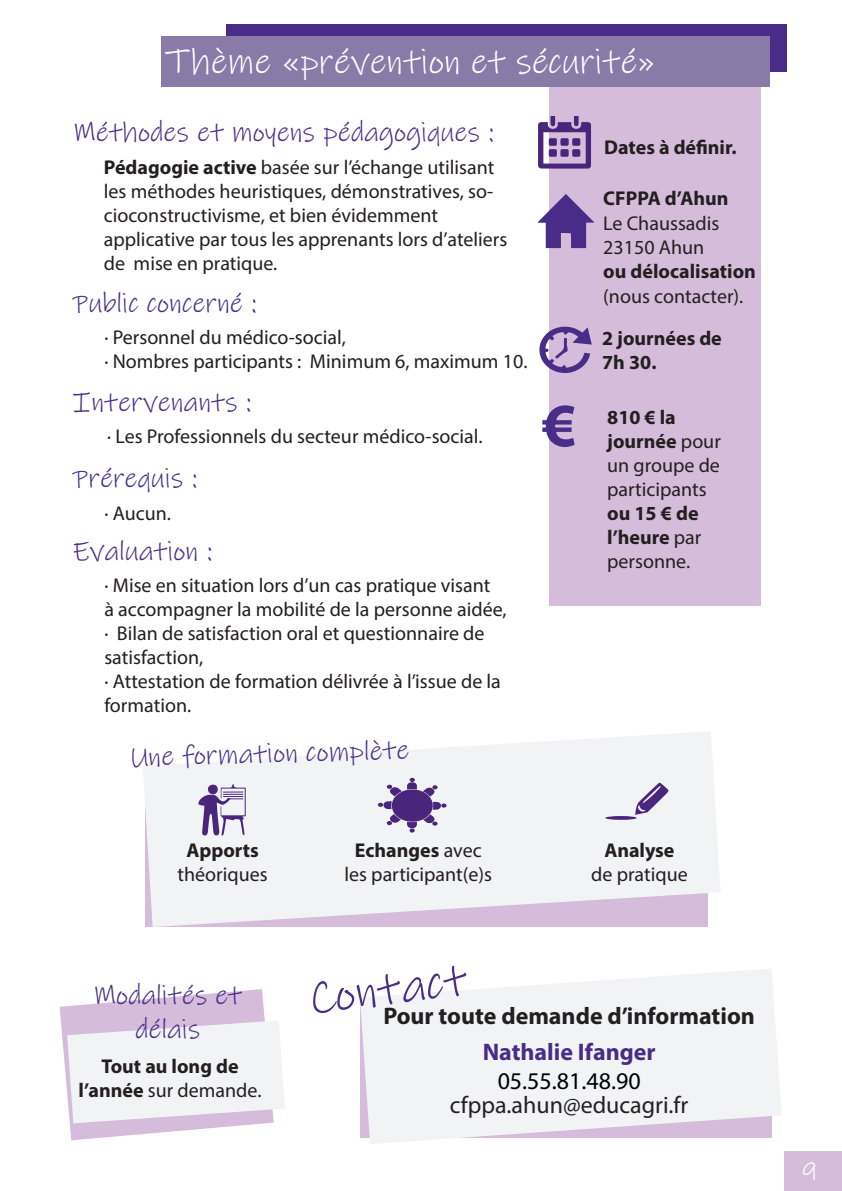
<style>
.page{position:relative;width:842px;height:1191px;background:#fff}
.page>*{position:absolute;margin:0;border:0;box-sizing:border-box;transform-origin:0 0}
.t1{font:700 62px "Myriad Pro";color:#482e88}
.t2{font:48px "Ink Free";color:#492c87}
.t3{font:36px "Ink Free";color:#fff}
.t4{font:28px "Ink Free";color:#482e88}
.t5{font:28px "Ink Free";color:#492c87}
.t6{font:700 24px "Myriad Pro";color:#231f20}
.t7{font:24px "Myriad Pro";color:#231f20}
.t8{font:700 24px "Myriad Pro";color:#492c87}
.t9{font:24px "Myriad Pro";color:#000}
.t10{font:24px "Ink Free";color:#fff}
.t11{font:20px/24px "Myriad Pro";color:#231f20}
.t12{font:700 20px/24px "Myriad Pro";color:#231f20}
.s1{font-weight:700}
.s2{font-weight:400}
</style>
<div class="page">
<svg style="left:60px;top:989px;width:225px;height:151px"></svg>
<svg style="left:143px;top:732px;width:577px;height:195px;fill:#f2f3f4"></svg>
<div style="left:226px;top:25px;width:560px;height:47px;background:#492c87"></div>
<div style="left:549px;top:80px;width:212px;height:525px;background:#d5bcda"></div>
<div style="left:161px;top:36px;width:609px;height:51px;background:#897aa7"></div>
<svg style="left:538px;top:194px;width:56px;height:54px"></svg>
<svg style="left:538px;top:116px;width:53px;height:53px"></svg>
<svg style="left:539px;top:326px;width:53px;height:47px"></svg>
<div style="left:392px;top:789px;width:41px;height:32px;background:#4a257c;border-radius:50%"></div>
<svg style="left:423px;top:802px;width:23px;height:23px"></svg>
<svg style="left:423px;top:785px;width:15px;height:11px"></svg>
<svg style="left:378px;top:778px;width:39px;height:54px"></svg>
<svg style="left:635px;top:782px;width:33px;height:33px"></svg>
<svg style="left:605px;top:816px;width:32px;height:4px"></svg>
<svg style="left:198px;top:784px;width:48px;height:51px"></svg>
<div style="left:785px;top:1151px;width:57px;height:40px;background:#d5bcda"></div>
<svg style="left:360px;top:969px;width:421px;height:175px;fill:#f2f3f4"></svg>
<p class="t3" style="left:165px;top:38px;width:492px">Thème «prévention et sécurité»</p>
<p class="t5" style="left:73px;top:113px;width:422px">Méthodes et moyens pédagogiques :</p>
<p class="t11" style="left:104px;top:155px;width:392px;text-align:justify"><span class="s1">Pédagogie active</span> basée sur l’échange utilisant les méthodes heuristiques, démonstratives, so&shy;cioconstructivisme, et bien évidemment</p>
<p class="t11" style="left:104px;top:227px;width:405px">applicative par tous les apprenants lors d’ateliers de mise en pratique.</p>
<p class="t4" style="left:73px;top:285px;width:185px">Public concerné :</p>
<p class="t11" style="left:104px;top:325px;width:243px">· Personnel du médico-social,</p>
<p class="t11" style="left:104px;top:349px;width:425px">· Nombres participants : Minimum 6, maximum 10.</p>
<p class="t4" style="left:73px;top:384px;width:180px">Intervenants :</p>
<p class="t11" style="left:107px;top:424px;width:377px">· Les Professionnels du secteur médico-social.</p>
<p class="t4" style="left:73px;top:459px;width:126px">Prérequis :</p>
<p class="t11" style="left:104px;top:501px;width:68px">· Aucun.</p>
<p class="t4" style="left:73px;top:532px;width:141px">Evaluation :</p>
<p class="t11" style="left:104px;top:573px;width:388px">· Mise en situation lors d’un cas pratique visant</p>
<p class="t11" style="left:104px;top:597px;width:404px">à accompagner la mobilité de la personne aidée,</p>
<p class="t11" style="left:104px;top:621px;width:382px">· Bilan de satisfaction oral et questionnaire de</p>
<p class="t11" style="left:104px;top:645px;width:100px">satisfaction,</p>
<p class="t11" style="left:104px;top:669px;width:398px">· Attestation de formation délivrée à l’issue de la</p>
<p class="t11" style="left:104px;top:693px;width:88px">formation.</p>
<p class="t4" style="left:129px;top:740px;width:281px;rotate:-2deg">Une formation complète</p>
<p class="t1" style="left:542px;top:385px;width:36px">€</p>
<p class="t12" style="left:604px;top:135px;width:134px">Dates à définir.</p>
<p class="t12" style="left:603px;top:186px;width:127px">CFPPA d’Ahun</p>
<p class="t11" style="left:603px;top:210px;width:118px">Le Chaussadis<br>23150 Ahun</p>
<p class="t12" style="left:603px;top:259px;width:154px">ou délocalisation</p>
<p class="t11" style="left:603px;top:284px;width:142px">(nous contacter).</p>
<p class="t12" style="left:602px;top:326px;width:121px">2 journées de<br>7h 30.</p>
<p class="t12" style="left:607px;top:405px;width:70px">810 € la</p>
<p class="t11" style="left:607px;top:429px;width:115px"><span class="s1">journée</span> pour un groupe de</p>
<p class="t11" style="left:607px;top:477px;width:101px">participants</p>
<p class="t12" style="left:607px;top:501px;width:96px">ou 15 € de l’heure <span class="s2">par personne.</span></p>
<p class="t12" style="left:186px;top:838px;width:74px">Apports</p>
<p class="t11" style="left:178px;top:862px;width:92px">théoriques</p>
<p class="t12" style="left:355px;top:838px;width:128px">Echanges <span class="s2">avec</span></p>
<p class="t11" style="left:344px;top:862px;width:149px">les participant(e)s</p>
<p class="t12" style="left:604px;top:838px;width:72px">Analyse</p>
<p class="t11" style="left:591px;top:862px;width:98px">de pratique</p>
<p class="t4" style="left:93px;top:977px;width:150px">Modalités et</p>
<p class="t4" style="left:135px;top:1010px;width:67px">délais</p>
<p class="t12" style="left:101px;top:1053px;width:139px">Tout au long de</p>
<p class="t11" style="left:79px;top:1077px;width:184px"><span class="s1">l’année</span> sur demande.</p>
<p class="t2" style="left:305px;top:967px;width:161px;rotate:-7deg">Contact</p>
<p class="t6" style="left:383px;top:1000px;width:373px">Pour toute demande d’information</p>
<p class="t8" style="left:483px;top:1036px;width:174px">Nathalie Ifanger</p>
<p class="t9" style="left:498px;top:1066px;width:144px">05.55.81.48.90</p>
<p class="t7" style="left:450px;top:1090px;width:240px">cfppa.ahun@educagri.fr</p>
<p class="t10" style="left:802px;top:1154px;width:16px">9</p>
</div>
